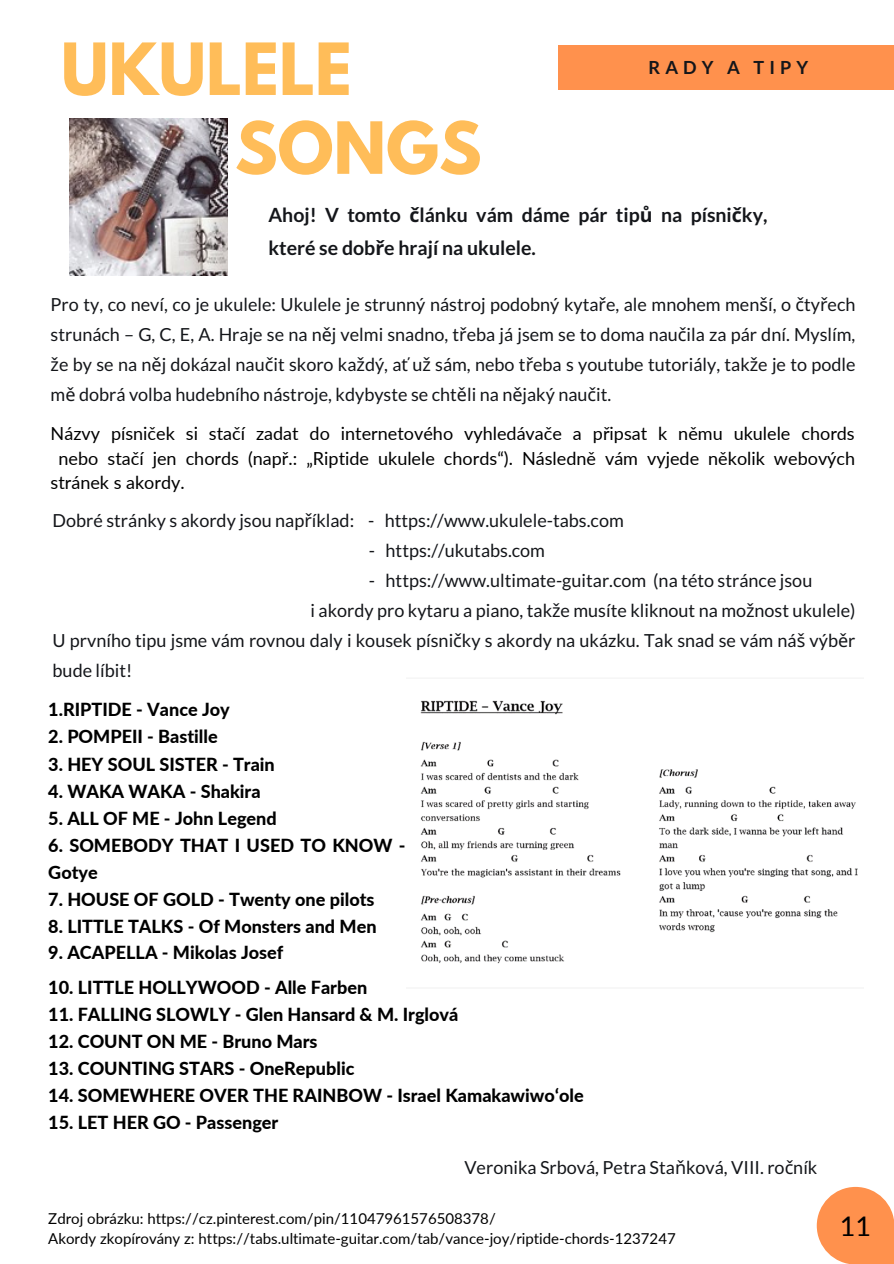
<style>
.page{position:relative;width:894px;height:1264px;background:#fff}
.page>*{position:absolute;margin:0;border:0;box-sizing:border-box;transform-origin:0 0}
.t1{font:700 63.6px/78.8px "League Spartan";color:#ffbd59}
.t2{font:27px "Lato";color:#000}
.t3{font:700 19.5px/32.5px "Lato";color:#14161a}
.t4{font:18px/29.8px "Lato";color:#14161a;text-align:justify}
.t5{font:800 18px/27px "Lato";color:#000}
.t6{font:18px "Lato";color:#000}
.t7{font:700 18px "Lato";letter-spacing:.28em;color:#14161a}
.t8{font:15px/20.2px "Lato";color:#000}
.s1{font-family:"Noto Sans"}
</style>
<div class="page">
<div style="left:558px;top:46px;width:335px;height:44px;background:#ff914d"></div>
<svg style="left:816px;top:1186px;width:77px;height:77px"></svg>
<img style="left:70px;top:118px;width:157px;height:158px">
<img style="left:420px;top:700px;width:438px;height:264px">
<h1 class="t1" style="left:235px;top:38px;width:248px;text-indent:-174px">UKULELE<br>SONGS</h1>
<p class="t7" style="left:648px;top:56px;width:161px">RADY A TIPY</p>
<p class="t3" style="left:268px;top:198px;width:500px">Ahoj! V tomto <span class="s1">č</span>lánku vám dáme pár tip<span class="s1">ů</span> na písni<span class="s1">č</span>ky, které se dob<span class="s1">ř</span>e hrají na ukulele.</p>
<p class="t4" style="left:51px;top:289px;width:806px">Pro ty, co neví, co je ukulele: Ukulele je strunný nástroj podobný kyta<span class="s1">ř</span>e, ale mnohem men<span class="s1">š</span>í, o <span class="s1">č</span>ty<span class="s1">ř</span>ech strunách – G, C, E, A. Hraje se na n<span class="s1">ě</span>j velmi snadno, t<span class="s1">ř</span>eba já jsem se to doma nau<span class="s1">č</span>ila za pár dní. Myslím, <span class="s1">ž</span>e by se na n<span class="s1">ě</span>j dokázal nau<span class="s1">č</span>it skoro ka<span class="s1">ž</span>dý, a<span class="s1">ť</span> u<span class="s1">ž</span> sám, nebo t<span class="s1">ř</span>eba s youtube tutoriály, tak<span class="s1">ž</span>e je to podle m<span class="s1">ě</span> dobrá volba hudebního nástroje, kdybyste se cht<span class="s1">ě</span>li na n<span class="s1">ě</span>jaký nau<span class="s1">č</span>it.</p>
<p class="t6" style="left:51px;top:422px;width:805px">Názvy písniček si stačí zadat do internetového vyhledávače a připsat k němu ukulele chords</p>
<p class="t6" style="left:59px;top:447px;width:797px">nebo stačí jen chords (např.: „Riptide ukulele chords“). Následně vám vyjede několik webových</p>
<p class="t6" style="left:51px;top:471px;width:136px">stránek s akordy.</p>
<p class="t4" style="left:53px;top:505px;width:572px">Dobré stránky s akordy jsou nap<span class="s1">ř</span>íklad: - https://www.ukulele-tabs.com</p>
<p class="t4" style="left:369px;top:535px;width:177px">- https://ukutabs.com</p>
<p class="t4" style="left:369px;top:565px;width:445px">- https://www.ultimate-guitar.com (na této stránce jsou</p>
<p class="t4" style="left:310px;top:595px;width:546px">i akordy pro kytaru a piano, tak<span class="s1">ž</span>e musíte kliknout na mo<span class="s1">ž</span>nost ukulele)</p>
<p class="t4" style="left:53px;top:625px;width:804px">U prvního tipu jsme vám rovnou daly i kousek písni<span class="s1">č</span>ky s akordy na ukázku. Tak snad se vám ná<span class="s1">š</span> výb<span class="s1">ě</span>r</p>
<p class="t4" style="left:53px;top:655px;width:81px">bude líbit!</p>
<p class="t5" style="left:48px;top:696px;width:183px">1.RIPTIDE - Vance Joy</p>
<p class="t5" style="left:48px;top:723px;width:171px">2. POMPEII - Bastille</p>
<p class="t5" style="left:48px;top:750px;width:228px">3. HEY SOUL SISTER - Train</p>
<p class="t5" style="left:48px;top:777px;width:214px">4. WAKA WAKA - Shakira</p>
<p class="t5" style="left:48px;top:804px;width:230px">5. ALL OF ME - John Legend</p>
<p class="t5" style="left:48px;top:831px;width:359px">6. SOMEBODY THAT I USED TO KNOW -<br>Gotye</p>
<p class="t5" style="left:48px;top:885px;width:327px">7. HOUSE OF GOLD - Twenty one pilots</p>
<p class="t5" style="left:48px;top:912px;width:329px">8. LITTLE TALKS - Of Monsters and Men</p>
<p class="t5" style="left:48px;top:938px;width:236px">9. ACAPELLA - Mikolas Josef</p>
<p class="t5" style="left:48px;top:973px;width:320px">10. LITTLE HOLLYWOOD - Alle Farben</p>
<p class="t5" style="left:48px;top:1000px;width:411px">11. FALLING SLOWLY - Glen Hansard &amp; M. Irglová</p>
<p class="t5" style="left:48px;top:1027px;width:271px">12. COUNT ON ME - Bruno Mars</p>
<p class="t5" style="left:48px;top:1054px;width:307px">13. COUNTING STARS - OneRepublic</p>
<p class="t5" style="left:48px;top:1081px;width:536px">14. SOMEWHERE OVER THE RAINBOW - Israel Kamakawiwoʻole</p>
<p class="t5" style="left:48px;top:1108px;width:231px">15. LET HER GO - Passenger</p>
<p class="t4" style="left:464px;top:1151px;width:354px">Veronika Srbová, Petra Sta<span class="s1">ň</span>ková, VIII. ro<span class="s1">č</span>ník</p>
<p class="t8" style="left:48px;top:1207px;width:628px">Zdroj obrázku: https://cz.pinterest.com/pin/11047961576508378/<br>Akordy zkopírovány z: https://tabs.ultimate-guitar.com/tab/vance-joy/riptide-chords-1237247</p>
<h2 class="t2" style="left:839px;top:1209px;width:33px">11</h2>
</div>
